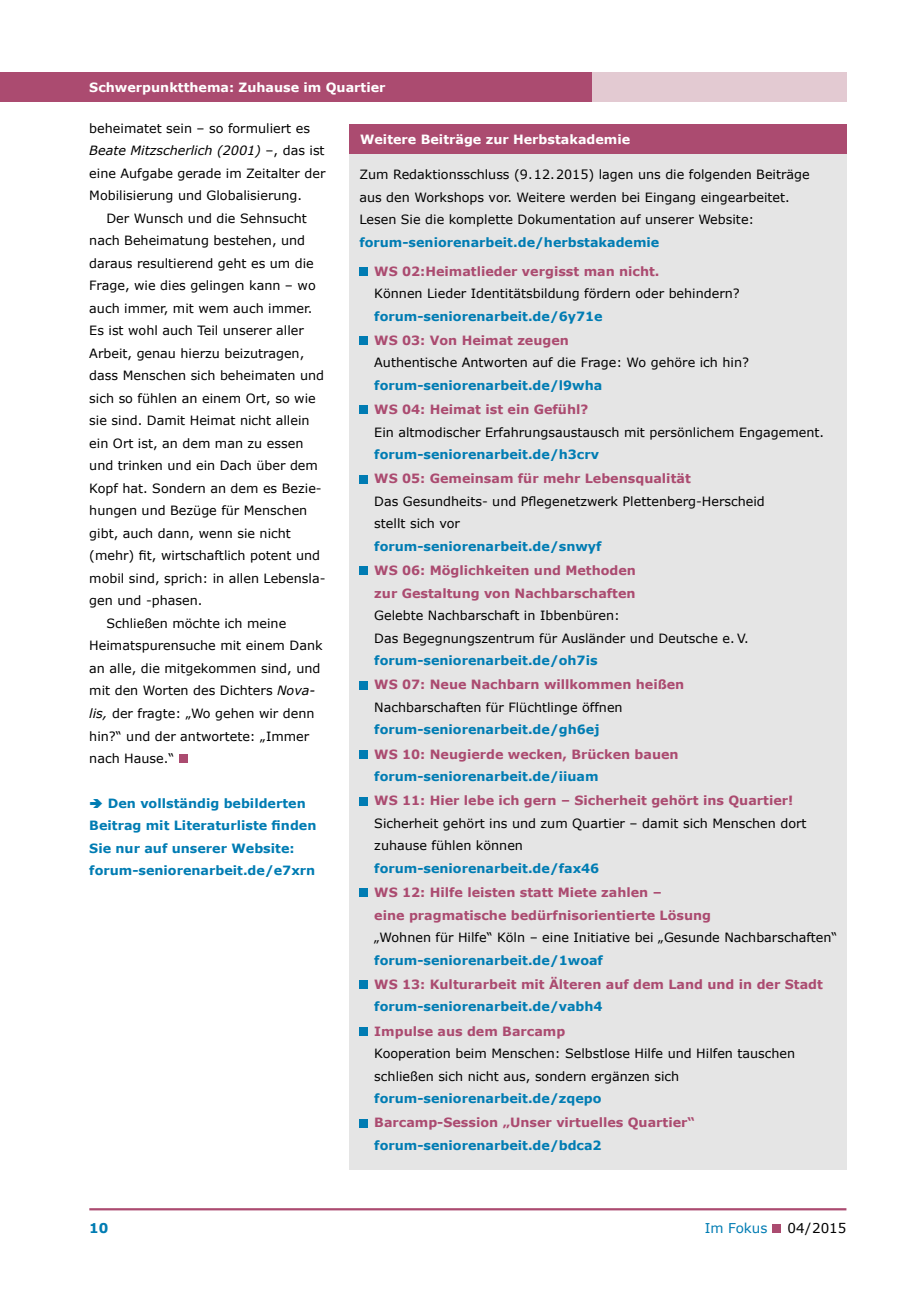
<style>
.page{position:relative;width:906px;height:1289px;background:#fff}
.page>*{position:absolute;margin:0;border:0;box-sizing:border-box;transform-origin:0 0}
.t1{font:13.5px "Verdana";color:#007cb3}
.t2{font:13.5px "Verdana";color:#000}
.t3{font:700 13.5px "Verdana";color:#007cb3}
.t4{font:12.75px/22.5px "Verdana";color:#000}
.t5{font:700 12.75px/22.5px "Verdana";color:#007cb3}
.t6{font:700 12.75px/22.5px "Verdana";color:#ab4b70}
.t7{font:700 12.75px "Verdana";color:#fff}
.s1{font-style:italic}
</style>
<div class="page">
<div style="left:349px;top:154px;width:497px;height:1015px;background:#e5e5e5"></div>
<div style="left:591px;top:72px;width:255px;height:30px;background:#e3cad2"></div>
<div style="left:772px;top:1224px;width:8px;height:8px;background:#ab4b70"></div>
<hr style="left:89px;top:1208px;width:757px;height:2px;background:#ab4b70">
<div style="left:0;top:72px;width:591px;height:30px;background:#ab4b70"></div>
<div style="left:179px;top:754px;width:8px;height:9px;background:#ab4b70"></div>
<div style="left:349px;top:124px;width:497px;height:30px;background:#ab4b70"></div>
<div style="left:359px;top:267px;width:9px;height:8px;background:#007cb3"></div>
<div style="left:359px;top:336px;width:9px;height:9px;background:#007cb3"></div>
<div style="left:359px;top:405px;width:9px;height:9px;background:#007cb3"></div>
<div style="left:359px;top:475px;width:9px;height:8px;background:#007cb3"></div>
<div style="left:359px;top:566px;width:9px;height:9px;background:#007cb3"></div>
<div style="left:359px;top:680px;width:9px;height:9px;background:#007cb3"></div>
<div style="left:359px;top:750px;width:9px;height:8px;background:#007cb3"></div>
<div style="left:359px;top:796px;width:9px;height:9px;background:#007cb3"></div>
<div style="left:359px;top:888px;width:9px;height:9px;background:#007cb3"></div>
<div style="left:359px;top:980px;width:9px;height:8px;background:#007cb3"></div>
<div style="left:359px;top:1027px;width:9px;height:8px;background:#007cb3"></div>
<div style="left:359px;top:1118px;width:9px;height:9px;background:#007cb3"></div>
<p class="t7" style="left:89px;top:79px;width:298px">Schwerpunktthema: Zuhause im Quartier</p>
<p class="t4" style="left:89px;top:117px;width:238px">beheimatet sein – so formuliert es <span class="s1">Beate Mitzscherlich (2001)</span> –, das ist eine Aufgabe gerade im Zeitalter der Mobilisierung und Globalisierung.</p>
<p class="t4" style="left:106px;top:207px;width:202px">Der Wunsch und die Sehnsucht</p>
<p class="t4" style="left:89px;top:229px;width:217px">nach Beheimatung bestehen, und</p>
<p class="t4" style="left:89px;top:252px;width:226px">daraus resultierend geht es um die</p>
<p class="t4" style="left:89px;top:274px;width:228px">Frage, wie dies gelingen kann – wo</p>
<p class="t4" style="left:89px;top:297px;width:224px">auch immer, mit wem auch immer.</p>
<p class="t4" style="left:89px;top:319px;width:216px">Es ist wohl auch Teil unserer aller</p>
<p class="t4" style="left:89px;top:342px;width:216px">Arbeit, genau hierzu beizutragen,</p>
<p class="t4" style="left:89px;top:364px;width:236px">dass Menschen sich beheimaten und</p>
<p class="t4" style="left:89px;top:387px;width:228px">sich so fühlen an einem Ort, so wie</p>
<p class="t4" style="left:89px;top:409px;width:222px">sie sind. Damit Heimat nicht allein</p>
<p class="t4" style="left:89px;top:432px;width:216px">ein Ort ist, an dem man zu essen</p>
<p class="t4" style="left:89px;top:454px;width:230px">und trinken und ein Dach über dem</p>
<p class="t4" style="left:89px;top:477px;width:234px">Kopf hat. Sondern an dem es Bezie-</p>
<p class="t4" style="left:89px;top:499px;width:219px">hungen und Bezüge für Menschen</p>
<p class="t4" style="left:89px;top:522px;width:203px">gibt, auch dann, wenn sie nicht</p>
<p class="t4" style="left:89px;top:544px;width:232px">(mehr) fit, wirtschaftlich potent und</p>
<p class="t4" style="left:89px;top:567px;width:238px">mobil sind, sprich: in allen Lebensla-</p>
<p class="t4" style="left:89px;top:589px;width:115px">gen und -phasen.</p>
<p class="t4" style="left:106px;top:612px;width:181px">Schließen möchte ich meine</p>
<p class="t4" style="left:89px;top:634px;width:235px">Heimatspurensuche mit einem Dank</p>
<p class="t4" style="left:89px;top:657px;width:233px">an alle, die mitgekommen sind, und</p>
<p class="t4" style="left:89px;top:679px;width:227px">mit den Worten des Dichters <span class="s1">Nova-</span></p>
<p class="t4" style="left:89px;top:702px;width:227px"><span class="s1">lis,</span> der fragte: „Wo gehen wir denn</p>
<p class="t4" style="left:89px;top:724px;width:221px">hin?“ und der antwortete: „Immer</p>
<p class="t4" style="left:89px;top:747px;width:86px">nach Hause.“</p>
<p class="t5" style="left:89px;top:792px;width:229px;text-indent:19px">Den vollständig bebilderten<br>Beitrag mit Literaturliste finden<br>Sie nur auf unserer Website: forum-seniorenarbeit.de/e7xrn</p>
<p class="t7" style="left:360px;top:131px;width:272px">Weitere Beiträge zur Herbstakademie</p>
<p class="t4" style="left:359px;top:163px;width:452px">Zum Redaktionsschluss (9.12.2015) lagen uns die folgenden Beiträge aus den Workshops vor. Weitere werden bei Eingang eingearbeitet.<br>Lesen Sie die komplette Dokumentation auf unserer Website:</p>
<p class="t5" style="left:359px;top:231px;width:301px">forum-seniorenarbeit.de/herbstakademie</p>
<p class="t6" style="left:374px;top:260px;width:287px">WS 02:Heimatlieder vergisst man nicht.</p>
<p class="t4" style="left:374px;top:282px;width:367px">Können Lieder Identitätsbildung fördern oder behindern?</p>
<p class="t5" style="left:374px;top:305px;width:230px">forum-seniorenarbeit.de/6y71e</p>
<p class="t6" style="left:374px;top:329px;width:196px">WS 03: Von Heimat zeugen</p>
<p class="t4" style="left:374px;top:352px;width:376px">Authentische Antworten auf die Frage: Wo gehöre ich hin?</p>
<p class="t5" style="left:374px;top:374px;width:229px">forum-seniorenarbeit.de/l9wha</p>
<p class="t6" style="left:374px;top:398px;width:216px">WS 04: Heimat ist ein Gefühl?</p>
<p class="t4" style="left:374px;top:421px;width:451px">Ein altmodischer Erfahrungsaustausch mit persönlichem Engagement.</p>
<p class="t5" style="left:374px;top:443px;width:226px">forum-seniorenarbeit.de/h3crv</p>
<p class="t6" style="left:374px;top:467px;width:318px">WS 05: Gemeinsam für mehr Lebensqualität</p>
<p class="t4" style="left:374px;top:490px;width:392px">Das Gesundheits- und Pflegenetzwerk Plettenberg-Herscheid stellt sich vor</p>
<p class="t5" style="left:374px;top:535px;width:229px">forum-seniorenarbeit.de/snwyf</p>
<p class="t6" style="left:374px;top:559px;width:263px">WS 06: Möglichkeiten und Methoden zur Gestaltung von Nachbarschaften</p>
<p class="t4" style="left:374px;top:604px;width:376px">Gelebte Nachbarschaft in Ibbenbüren:<br>Das Begegnungszentrum für Ausländer und Deutsche e. V.</p>
<p class="t5" style="left:374px;top:649px;width:225px">forum-seniorenarbeit.de/oh7is</p>
<p class="t6" style="left:374px;top:673px;width:311px">WS 07: Neue Nachbarn willkommen heißen</p>
<p class="t4" style="left:374px;top:696px;width:250px">Nachbarschaften für Flüchtlinge öffnen</p>
<p class="t5" style="left:374px;top:718px;width:227px">forum-seniorenarbeit.de/gh6ej</p>
<p class="t6" style="left:374px;top:742px;width:306px">WS 10: Neugierde wecken, Brücken bauen</p>
<p class="t5" style="left:374px;top:765px;width:226px">forum-seniorenarbeit.de/iiuam</p>
<p class="t6" style="left:374px;top:789px;width:420px">WS 11: Hier lebe ich gern – Sicherheit gehört ins Quartier!</p>
<p class="t4" style="left:374px;top:812px;width:434px">Sicherheit gehört ins und zum Quartier – damit sich Menschen dort zuhause fühlen können</p>
<p class="t5" style="left:374px;top:857px;width:226px">forum-seniorenarbeit.de/fax46</p>
<p class="t6" style="left:374px;top:881px;width:338px">WS 12: Hilfe leisten statt Miete zahlen –<br>eine pragmatische bedürfnisorientierte Lösung</p>
<p class="t4" style="left:374px;top:926px;width:464px">„Wohnen für Hilfe“ Köln – eine Initiative bei „Gesunde Nachbarschaften“</p>
<p class="t5" style="left:374px;top:948px;width:230px">forum-seniorenarbeit.de/1woaf</p>
<p class="t6" style="left:374px;top:973px;width:450px">WS 13: Kulturarbeit mit Älteren auf dem Land und in der Stadt</p>
<p class="t5" style="left:374px;top:995px;width:230px">forum-seniorenarbeit.de/vabh4</p>
<p class="t6" style="left:374px;top:1019px;width:192px">Impulse aus dem Barcamp</p>
<p class="t4" style="left:374px;top:1042px;width:422px">Kooperation beim Menschen: Selbstlose Hilfe und Hilfen tauschen schließen sich nicht aus, sondern ergänzen sich</p>
<p class="t5" style="left:374px;top:1087px;width:229px">forum-seniorenarbeit.de/zqepo</p>
<p class="t6" style="left:374px;top:1111px;width:322px">Barcamp-Session „Unser virtuelles Quartier“</p>
<p class="t5" style="left:374px;top:1133px;width:229px">forum-seniorenarbeit.de/bdca2</p>
<p class="t3" style="left:89px;top:1219px;width:21px">10</p>
<p class="t1" style="left:704px;top:1219px;width:64px">Im Fokus</p>
<p class="t2" style="left:787px;top:1219px;width:60px">04/2015</p>
</div>
